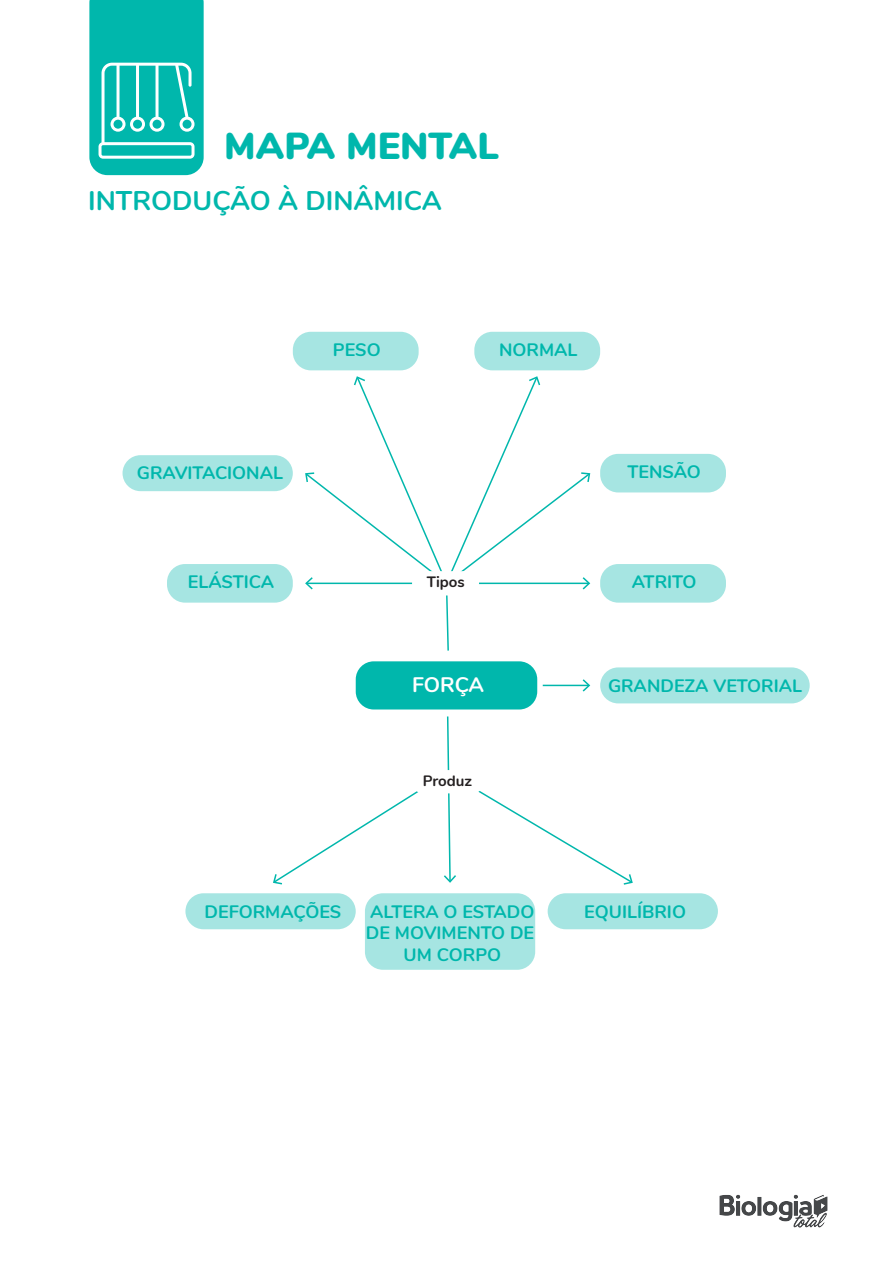
<style>
.page{position:relative;width:893px;height:1263px;background:#fff}
.page>*{position:absolute;margin:0;border:0;box-sizing:border-box;transform-origin:0 0}
.t1{font:900 37.5px "Nunito";color:#00b7ac}
.t2{font:700 27px "Nunito";color:#00b7ac}
.t3{font:700 21px "Nunito";letter-spacing:-.01em;color:#fff}
.t4{font:700 18px/21.6px "Nunito";color:#00b7ac;text-align:center}
.t5{font:700 15px "Nunito";color:#231f20}
</style>
<div class="page">
<svg style="left:89px;top:0;width:115px;height:175px;background:#1dbfb5"></svg>
<img style="left:719px;top:1194px;width:109px;height:34px">
<div style="left:356px;top:661px;width:181px;height:48px;background:#00b7ac;border-radius:18px"></div>
<div style="left:293px;top:332px;width:126px;height:38px;background:#a6e5e2;border-radius:18px"></div>
<div style="left:474px;top:332px;width:126px;height:38px;background:#a6e5e2;border-radius:18px"></div>
<div style="left:123px;top:455px;width:170px;height:36px;background:#a6e5e2;border-radius:18px"></div>
<div style="left:167px;top:564px;width:126px;height:39px;background:#a6e5e2;border-radius:18px"></div>
<div style="left:600px;top:564px;width:126px;height:39px;background:#a6e5e2;border-radius:18px"></div>
<div style="left:600px;top:454px;width:126px;height:38px;background:#a6e5e2;border-radius:18px"></div>
<div style="left:185px;top:893px;width:171px;height:36px;background:#a6e5e2;border-radius:18px"></div>
<div style="left:365px;top:893px;width:170px;height:77px;background:#a6e5e2;border-radius:18px"></div>
<div style="left:548px;top:893px;width:170px;height:36px;background:#a6e5e2;border-radius:18px"></div>
<svg style="left:273px;top:716px;width:360px;height:169px"></svg>
<svg style="left:305px;top:376px;width:286px;height:275px"></svg>
<div style="left:412px;top:770px;width:72px;height:23px;background:#fff;border-radius:11px"></div>
<div style="left:600px;top:667px;width:210px;height:36px;background:#a6e5e2;border-radius:18px"></div>
<hr style="left:543px;top:685px;width:46px;height:1px;background:#00b7ac">
<svg style="left:583px;top:679px;width:7px;height:12px"></svg>
<h1 class="t1" style="left:224px;top:118px;width:276px">MAPA MENTAL</h1>
<h2 class="t2" style="left:88px;top:181px;width:355px">INTRODUÇÃO À DINÂMICA</h2>
<p class="t4" style="left:137px;top:461px;width:148px">GRAVITACIONAL</p>
<p class="t4" style="left:333px;top:338px;width:49px">PESO</p>
<p class="t4" style="left:499px;top:338px;width:80px">NORMAL</p>
<p class="t4" style="left:627px;top:460px;width:75px">TENSÃO</p>
<p class="t4" style="left:188px;top:570px;width:88px">ELÁSTICA</p>
<p class="t4" style="left:632px;top:570px;width:66px">ATRITO</p>
<p class="t5" style="left:427px;top:571px;width:39px">Tipos</p>
<p class="t3" style="left:412px;top:669px;width:74px">FORÇA</p>
<p class="t5" style="left:423px;top:770px;width:51px">Produz</p>
<p class="t4" style="left:608px;top:674px;width:196px">GRANDEZA VETORIAL</p>
<p class="t4" style="left:205px;top:899px;width:138px">DEFORMAÇÕES</p>
<p class="t4" style="left:366px;top:899px;width:170px">ALTERA O ESTADO<br>DE MOVIMENTO DE<br>UM CORPO</p>
<p class="t4" style="left:584px;top:899px;width:103px">EQUILÍBRIO</p>
</div>
